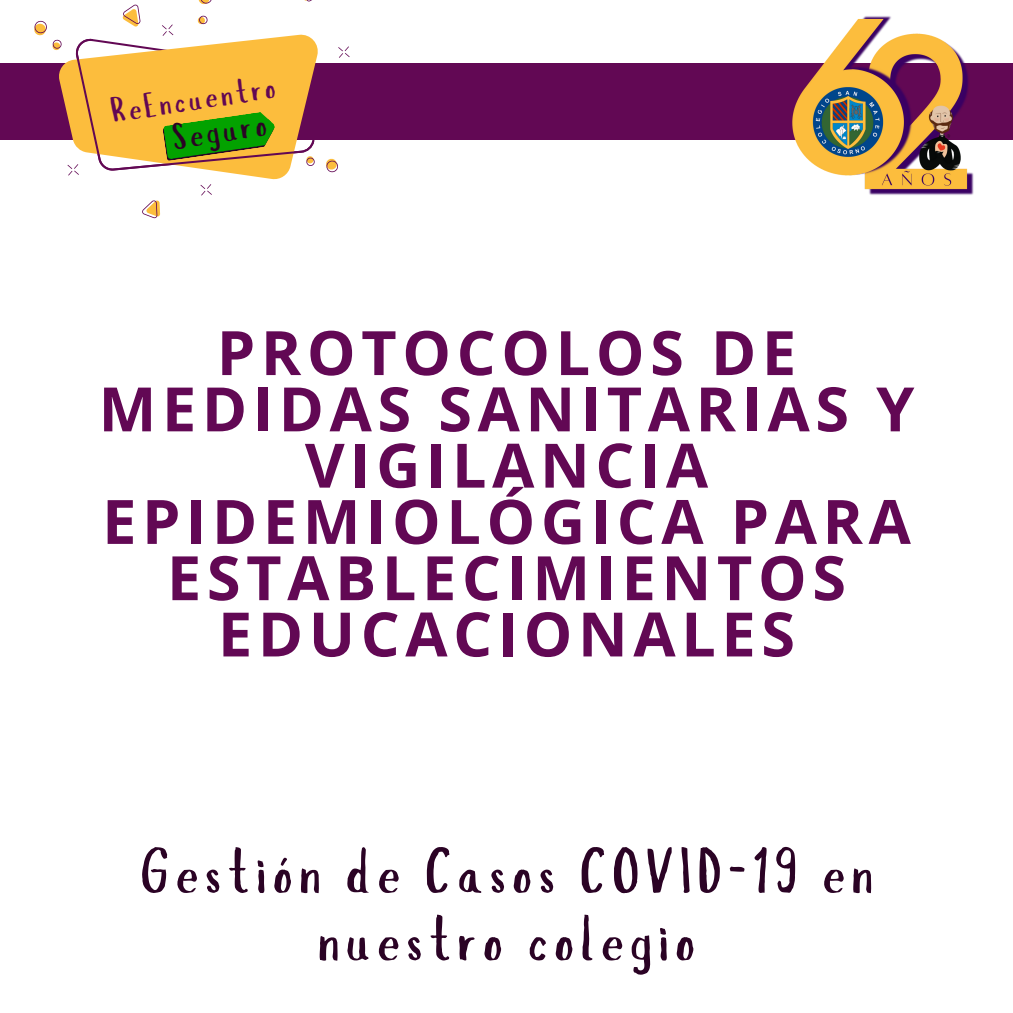
<style>
.page{position:relative;width:1013px;height:1013px;background:#fff}
.page>*{position:absolute;margin:0;border:0;box-sizing:border-box;transform-origin:0 0}
.t1{font:62.5px/67.5px "Slopes";letter-spacing:.1em;color:#2b0325;text-align:center}
.t2{font:700 61.25px/56.2px "Open Sans";letter-spacing:.09em;color:#620854;text-align:center}
.t3{font:36.25px "Slopes";color:#2b0325}
.t4{font:33.88px "Slopes";color:#620854}
</style>
<div class="page">
<div style="left:0;top:63px;width:1012px;height:77px;background:#620854"></div>
<svg style="left:34px;top:0;width:316px;height:218px"></svg>
<img style="left:792px;top:16px;width:182px;height:179px">
<p class="t4" style="left:109px;top:98px;width:167px;rotate:-9deg">ReEncuentro</p>
<p class="t3" style="left:170px;top:123px;width:96px;rotate:-9deg">Seguro</p>
<p class="t2" style="left:99px;top:323px;width:817px">PROTOCOLOS DE<br>MEDIDAS SANITARIAS Y<br>VIGILANCIA<br>EPIDEMIOLÓGICA PARA<br>ESTABLECIMIENTOS<br>EDUCACIONALES</p>
<p class="t1" style="left:140px;top:843px;width:734px">Gestión de Casos COVID-19 en nuestro colegio</p>
</div>
